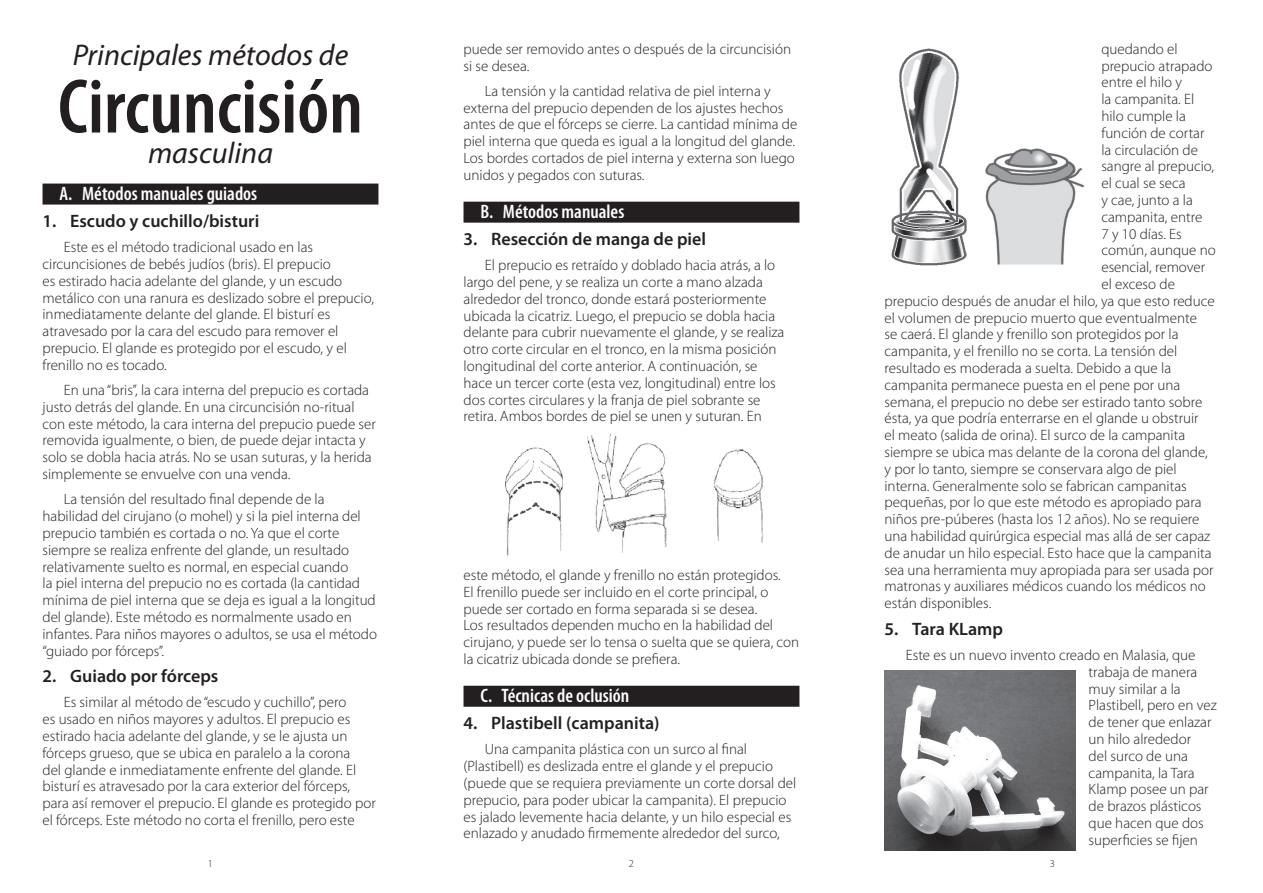
<style>
.page{position:relative;width:1263px;height:893px;background:#fff}
.page>*{position:absolute;margin:0;border:0;box-sizing:border-box;transform-origin:0 0}
.t1{font:600 condensed 78px "Myriad Pro";color:#231f20}
.t2{font:italic 30px "Myriad Pro";color:#231f20}
.t3{font:600 condensed 19.5px "Myriad Pro";color:#fff}
.t4{font:600 18px "Myriad Pro";color:#231f20}
.t5{font:300 15px/16.8px "Myriad Pro";color:#231f20}
.t6{font:300 10.5px "Myriad Pro";color:#231f20}
</style>
<div class="page">
<div style="left:43px;top:184px;width:335px;height:21px;background:#231f20"></div>
<div style="left:463px;top:202px;width:336px;height:21px;background:#231f20"></div>
<div style="left:463px;top:686px;width:336px;height:21px;background:#231f20"></div>
<img style="left:505px;top:433px;width:259px;height:123px">
<img style="left:891px;top:48px;width:194px;height:218px">
<img style="left:884px;top:670px;width:192px;height:180px">
<h2 class="t2" style="left:73px;top:39px;width:277px">Principales métodos de</h2>
<h1 class="t1" style="left:58px;top:64px;width:307px">Circuncisión</h1>
<h2 class="t2" style="left:148px;top:136px;width:126px">masculina</h2>
<h3 class="t3" style="left:60px;top:183px;width:199px">A. Métodos manuales guiados</h3>
<p class="t4" style="left:43px;top:211px;width:218px">1. Escudo y cuchillo/bisturi</p>
<p class="t5" style="left:43px;top:239px;width:333px;text-indent:21px">Este es el método tradicional usado en las circuncisiones de bebés judíos (bris). El prepucio<br>es estirado hacia adelante del glande, y un escudo metálico con una ranura es deslizado sobre el prepucio, inmediatamente delante del glande. El bisturí es atravesado por la cara del escudo para remover el prepucio. El glande es protegido por el escudo, y el frenillo no es tocado.</p>
<p class="t5" style="left:43px;top:382px;width:335px;text-indent:21px">En una “bris”, la cara interna del prepucio es cortada justo detrás del glande. En una circuncisión no-ritual con este método, la cara interna del prepucio puede ser removida igualmente, o bien, de puede dejar intacta y solo se dobla hacia atrás. No se usan suturas, y la herida simplemente se envuelve con una venda.</p>
<p class="t5" style="left:43px;top:491px;width:336px;text-indent:21px">La tensión del resultado final depende de la habilidad del cirujano (o mohel) y si la piel interna del prepucio también es cortada o no. Ya que el corte siempre se realiza enfrente del glande, un resultado relativamente suelto es normal, en especial cuando<br>la piel interna del prepucio no es cortada (la cantidad mínima de piel interna que se deja es igual a la longitud del glande). Este método es normalmente usado en infantes. Para niños mayores o adultos, se usa el método “guiado por fórceps”.</p>
<p class="t4" style="left:43px;top:666px;width:177px">2. Guiado por fórceps</p>
<p class="t5" style="left:43px;top:694px;width:335px;text-indent:21px">Es similar al método de “escudo y cuchillo”, pero<br>es usado en niños mayores y adultos. El prepucio es estirado hacia adelante del glande, y se le ajusta un fórceps grueso, que se ubica en paralelo a la corona<br>del glande e inmediatamente enfrente del glande. El bisturí es atravesado por la cara exterior del fórceps, para así remover el prepucio. El glande es protegido por el fórceps. Este método no corta el frenillo, pero este</p>
<p class="t5" style="left:463px;top:41px;width:329px">puede ser removido antes o después de la circuncisión si se desea.</p>
<p class="t5" style="left:463px;top:83px;width:335px;text-indent:21px">La tensión y la cantidad relativa de piel interna y externa del prepucio dependen de los ajustes hechos antes de que el fórceps se cierre. La cantidad mínima de piel interna que queda es igual a la longitud del glande.<br>Los bordes cortados de piel interna y externa son luego unidos y pegados con suturas.</p>
<h3 class="t3" style="left:480px;top:201px;width:145px">B. Métodos manuales</h3>
<p class="t4" style="left:463px;top:229px;width:244px">3. Resección de manga de piel</p>
<p class="t5" style="left:463px;top:257px;width:322px;text-indent:21px">El prepucio es retraído y doblado hacia atrás, a lo largo del pene, y se realiza un corte a mano alzada alrededor del tronco, donde estará posteriormente ubicada la cicatriz. Luego, el prepucio se dobla hacia delante para cubrir nuevamente el glande, y se realiza otro corte circular en el tronco, en la misma posición longitudinal del corte anterior. A continuación, se hace un tercer corte (esta vez, longitudinal) entre los dos cortes circulares y la franja de piel sobrante se retira. Ambos bordes de piel se unen y suturan. En</p>
<p class="t5" style="left:463px;top:567px;width:337px">este método, el glande y frenillo no están protegidos.<br>El frenillo puede ser incluido en el corte principal, o puede ser cortado en forma separada si se desea.<br>Los resultados dependen mucho en la habilidad del cirujano, y puede ser lo tensa o suelta que se quiera, con la cicatriz ubicada donde se prefiera.</p>
<h3 class="t3" style="left:480px;top:685px;width:150px">C. Técnicas de oclusión</h3>
<p class="t4" style="left:463px;top:713px;width:198px">4. Plastibell (campanita)</p>
<p class="t5" style="left:463px;top:741px;width:334px;text-indent:21px">Una campanita plástica con un surco al final (Plastibell) es deslizada entre el glande y el prepucio (puede que se requiera previamente un corte dorsal del prepucio, para poder ubicar la campanita). El prepucio es jalado levemente hacia delante, y un hilo especial es enlazado y anudado firmemente alrededor del surco,</p>
<p class="t5" style="left:1101px;top:41px;width:78px">quedando el</p>
<p class="t5" style="left:1101px;top:57px;width:113px">prepucio atrapado</p>
<p class="t5" style="left:1101px;top:74px;width:82px">entre el hilo y</p>
<p class="t5" style="left:1101px;top:91px;width:94px">la campanita. El</p>
<p class="t5" style="left:1101px;top:108px;width:86px">hilo cumple la</p>
<p class="t5" style="left:1101px;top:125px;width:105px">función de cortar</p>
<p class="t5" style="left:1101px;top:141px;width:98px">la circulación de</p>
<p class="t5" style="left:1101px;top:158px;width:114px">sangre al prepucio,</p>
<p class="t5" style="left:1101px;top:175px;width:86px">el cual se seca</p>
<p class="t5" style="left:1101px;top:192px;width:93px">y cae, junto a la</p>
<p class="t5" style="left:1101px;top:209px;width:102px">campanita, entre</p>
<p class="t5" style="left:1101px;top:225px;width:82px">7 y 10 días. Es</p>
<p class="t5" style="left:1101px;top:242px;width:116px">común, aunque no</p>
<p class="t5" style="left:1101px;top:259px;width:105px">esencial, remover</p>
<p class="t5" style="left:1101px;top:276px;width:75px">el exceso de</p>
<p class="t5" style="left:884px;top:293px;width:332px">prepucio después de anudar el hilo, ya que esto reduce</p>
<p class="t5" style="left:884px;top:309px;width:314px">el volumen de prepucio muerto que eventualmente</p>
<p class="t5" style="left:884px;top:326px;width:295px">se caerá. El glande y frenillo son protegidos por la</p>
<p class="t5" style="left:884px;top:343px;width:294px">campanita, y el frenillo no se corta. La tensión del</p>
<p class="t5" style="left:884px;top:360px;width:288px">resultado es moderada a suelta. Debido a que la</p>
<p class="t5" style="left:884px;top:377px;width:297px">campanita permanece puesta en el pene por una</p>
<p class="t5" style="left:884px;top:393px;width:319px">semana, el prepucio no debe ser estirado tanto sobre</p>
<p class="t5" style="left:884px;top:410px;width:316px">ésta, ya que podría enterrarse en el glande u obstruir</p>
<p class="t5" style="left:884px;top:427px;width:302px">el meato (salida de orina). El surco de la campanita</p>
<p class="t5" style="left:884px;top:444px;width:325px">siempre se ubica mas delante de la corona del glande,</p>
<p class="t5" style="left:884px;top:461px;width:294px">y por lo tanto, siempre se conservara algo de piel</p>
<p class="t5" style="left:884px;top:477px;width:304px">interna. Generalmente solo se fabrican campanitas</p>
<p class="t5" style="left:884px;top:494px;width:319px">pequeñas, por lo que este método es apropiado para</p>
<p class="t5" style="left:884px;top:511px;width:316px">niños pre-púberes (hasta los 12 años). No se requiere</p>
<p class="t5" style="left:884px;top:528px;width:327px">una habilidad quirúrgica especial mas allá de ser capaz</p>
<p class="t5" style="left:884px;top:545px;width:329px">de anudar un hilo especial. Esto hace que la campanita</p>
<p class="t5" style="left:884px;top:561px;width:331px">sea una herramienta muy apropiada para ser usada por</p>
<p class="t5" style="left:884px;top:578px;width:323px">matronas y auxiliares médicos cuando los médicos no</p>
<p class="t5" style="left:884px;top:595px;width:108px">están disponibles.</p>
<p class="t4" style="left:884px;top:619px;width:120px">5. Tara KLamp</p>
<p class="t5" style="left:1089px;top:647px;width:130px;text-indent:-183px">Este es un nuevo invento creado en Malasia, que trabaja de manera muy similar a la<br>Plastibell, pero en vez de tener que enlazar un hilo alrededor<br>del surco de una campanita, la Tara<br>Klamp posee un par de brazos plásticos que hacen que dos superficies se fijen</p>
<p class="t6" style="left:208px;top:858px;width:7px">1</p>
<p class="t6" style="left:629px;top:858px;width:7px">2</p>
<p class="t6" style="left:1050px;top:858px;width:7px">3</p>
</div>
